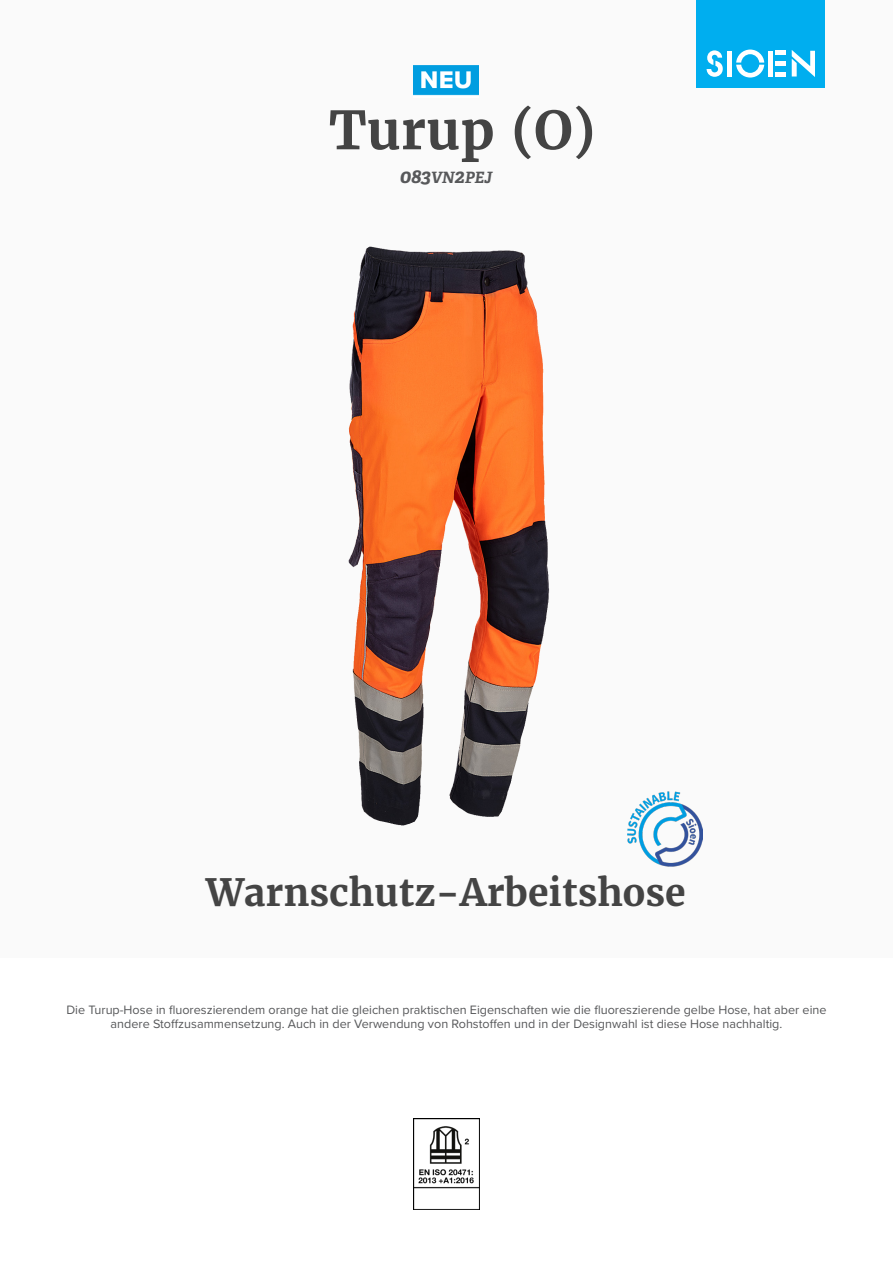
<style>
.page{position:relative;width:893px;height:1263px;background:#fff}
.page>*{position:absolute;margin:0;border:0;box-sizing:border-box;transform-origin:0 0}
.product_name{font:700 52.5px "Merriweather";color:#444}
.product_h2{font:700 37.5px "Merriweather";color:#444}
.product_ref{font:italic 700 15.6px "Adelle";color:#57585a}
.product_description{font:12.6px/13.6px "Proxima Nova";color:#57585a;text-align:center}
.s1{font-size:19.5px}
</style>
<div class="page">
<div style="left:0;top:0;width:893px;height:957px;background:#fafafa"></div>
<div style="left:697px;top:0;width:128px;height:88px;background:#00aeef"></div>
<svg style="left:707px;top:50px;width:16px;height:27px"></svg>
<svg style="left:736px;top:50px;width:28px;height:28px"></svg>
<div style="left:727px;top:51px;width:5px;height:26px;background:#fff"></div>
<div style="left:768px;top:51px;width:5px;height:26px;background:#fff"></div>
<div style="left:775px;top:72px;width:11px;height:5px;background:#fff"></div>
<div style="left:775px;top:61px;width:11px;height:5px;background:#fff"></div>
<hr style="left:775px;top:51px;width:11px;height:4px;background:#fff">
<svg style="left:792px;top:50px;width:23px;height:27px"></svg>
<img style="left:688px;top:807px;width:15px;height:55px">
<img style="left:413px;top:1118px;width:67px;height:92px">
<img style="left:348px;top:246px;width:340px;height:621px">
<img style="left:413px;top:65px;width:65px;height:31px">
<p class="product_name" style="left:329px;top:97px;width:268px">Turup (O)</p>
<p class="product_ref" style="left:400px;top:168px;width:94px"><span class="s1">083</span>VN<span class="s1">2</span>PEJ</p>
<p class="product_h2" style="left:206px;top:868px;width:481px">Warnschutz-Arbeitshose</p>
<p class="product_description" style="left:66px;top:1002px;width:762px">Die Turup-Hose in fluoreszierendem orange hat die gleichen praktischen Eigenschaften wie die fluoreszierende gelbe Hose, hat aber eine andere Stoffzusammensetzung. Auch in der Verwendung von Rohstoffen und in der Designwahl ist diese Hose nachhaltig.</p>
</div>
